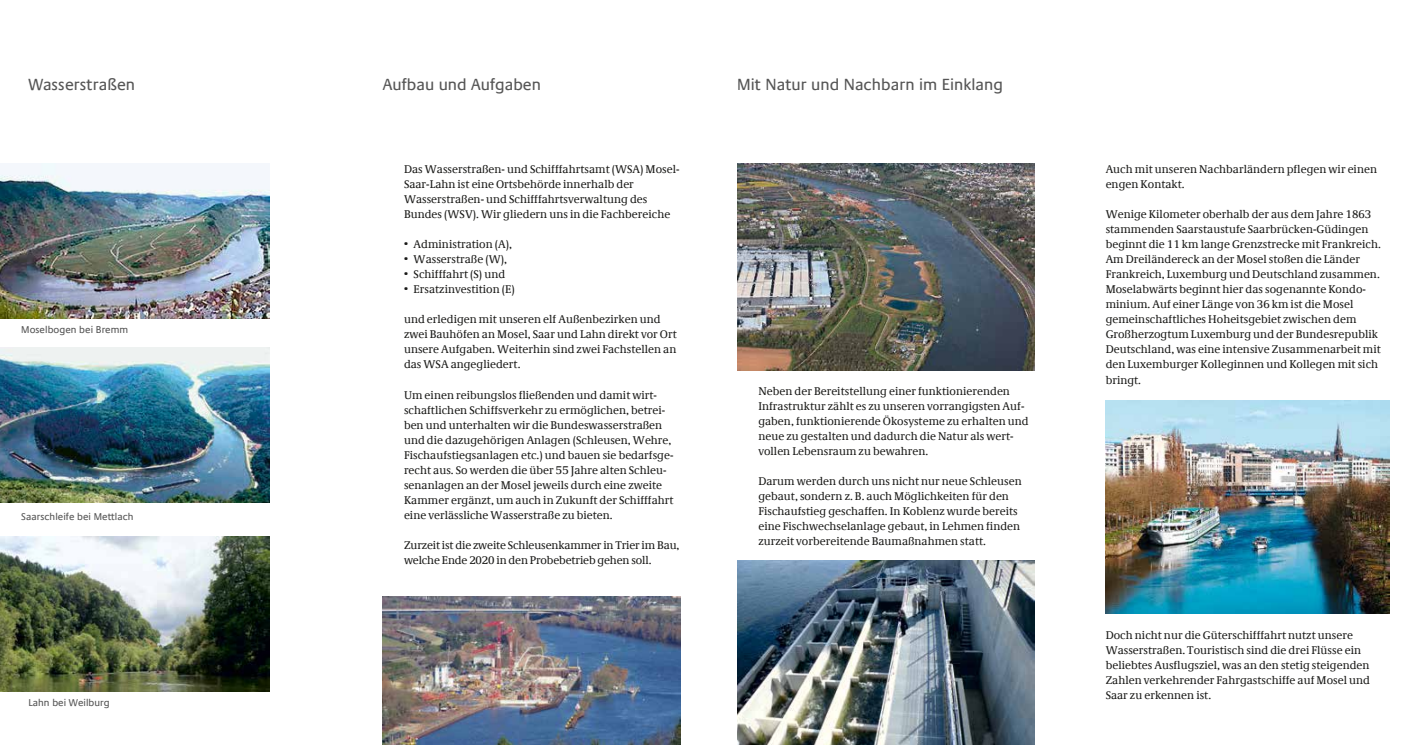
<style>
.page{position:relative;width:1414px;height:745px;background:#fff}
.page>*{position:absolute;margin:0;border:0;box-sizing:border-box;transform-origin:0 0}
.t1{font:16.25px "Praxis Com";letter-spacing:.005em;color:#565656}
.t2{font:11.25px/15px "Demos Com";letter-spacing:.005em;color:#1a1a18}
.t3{font:10px "Praxis Com";letter-spacing:.005em;color:#565656}
</style>
<div class="page">
<img style="left:0;top:163px;width:269px;height:155px">
<img style="left:0;top:536px;width:269px;height:155px">
<img style="left:383px;top:596px;width:297px;height:148px">
<img style="left:737px;top:163px;width:298px;height:207px">
<img style="left:1106px;top:400px;width:283px;height:213px">
<img style="left:0;top:347px;width:269px;height:155px">
<img style="left:737px;top:560px;width:298px;height:184px">
<h1 class="t1" style="left:28px;top:75px;width:108px">Wasserstraßen</h1>
<h1 class="t1" style="left:383px;top:75px;width:160px">Aufbau und Aufgaben</h1>
<h1 class="t1" style="left:737px;top:75px;width:267px">Mit Natur und Nachbarn im Einklang</h1>
<p class="t3" style="left:21px;top:323px;width:108px">Moselbogen bei Bremm</p>
<p class="t3" style="left:21px;top:511px;width:114px">Saarschleife bei Mettlach</p>
<p class="t3" style="left:28px;top:696px;width:83px">Lahn bei Weilburg</p>
<p class="t2" style="left:404px;top:162px;width:277px">Das Wasserstraßen- und Schifffahrtsamt (WSA) Mosel-Saar-Lahn ist eine Ortsbehörde innerhalb der Wasserstraßen- und Schifffahrtsverwaltung des Bundes (WSV). Wir gliedern uns in die Fachbereiche</p>
<p class="t2" style="left:404px;top:237px;width:110px">• Administration (A),</p>
<p class="t2" style="left:404px;top:252px;width:105px">• Wasserstraße (W),</p>
<p class="t2" style="left:404px;top:267px;width:103px">• Schifffahrt (S) und</p>
<p class="t2" style="left:404px;top:282px;width:112px">• Ersatzinvestition (E)</p>
<p class="t2" style="left:404px;top:312px;width:274px">und erledigen mit unseren elf Außenbezirken und zwei Bauhöfen an Mosel, Saar und Lahn direkt vor Ort unsere Aufgaben. Weiterhin sind zwei Fachstellen an das WSA angegliedert.</p>
<p class="t2" style="left:404px;top:387px;width:271px">Um einen reibungslos fließenden und damit wirt&shy;schaftlichen Schiffsverkehr zu ermöglichen, betrei&shy;ben und unterhalten wir die Bundeswasserstraßen und die dazugehörigen Anlagen (Schleusen, Wehre, Fischaufstiegsanlagen etc.) und bauen sie bedarfsge&shy;recht aus. So werden die über 55 Jahre alten Schleu&shy;senanlagen an der Mosel jeweils durch eine zweite Kammer ergänzt, um auch in Zukunft der Schifffahrt eine verlässliche Wasserstraße zu bieten.</p>
<p class="t2" style="left:404px;top:537px;width:277px">Zurzeit ist die zweite Schleusenkammer in Trier im Bau, welche Ende 2020 in den Probebetrieb gehen soll.</p>
<p class="t2" style="left:758px;top:383px;width:272px">Neben der Bereitstellung einer funktionierenden Infrastruktur zählt es zu unseren vorrangigsten Auf&shy;gaben, funktionierende Ökosysteme zu erhalten und neue zu gestalten und dadurch die Natur als wert&shy;vollen Lebensraum zu bewahren.</p>
<p class="t2" style="left:758px;top:473px;width:265px">Darum werden durch uns nicht nur neue Schleusen gebaut, sondern z. B. auch Möglichkeiten für den Fischaufstieg geschaffen. In Koblenz wurde bereits eine Fischwechselanlage gebaut, in Lehmen finden zurzeit vorbereitende Baumaßnahmen statt.</p>
<p class="t2" style="left:1106px;top:162px;width:273px">Auch mit unseren Nachbarländern pflegen wir einen engen Kontakt.</p>
<p class="t2" style="left:1106px;top:207px;width:277px">Wenige Kilometer oberhalb der aus dem Jahre 1863 stammenden Saarstaustufe Saarbrücken-Güdingen beginnt die 11 km lange Grenzstrecke mit Frankreich.<br>Am Dreiländereck an der Mosel stoßen die Länder Frankreich, Luxemburg und Deutschland zusammen.<br>Moselabwärts beginnt hier das sogenannte Kondo&shy;minium. Auf einer Länge von 36 km ist die Mosel gemeinschaftliches Hoheitsgebiet zwischen dem Großherzogtum Luxemburg und der Bundesrepublik Deutschland, was eine intensive Zusammenarbeit mit den Luxemburger Kolleginnen und Kollegen mit sich bringt.</p>
<p class="t2" style="left:1106px;top:627px;width:266px">Doch nicht nur die Güterschifffahrt nutzt unsere Wasserstraßen. Touristisch sind die drei Flüsse ein beliebtes Ausflugsziel, was an den stetig steigenden Zahlen verkehrender Fahrgastschiffe auf Mosel und Saar zu erkennen ist.</p>
</div>
